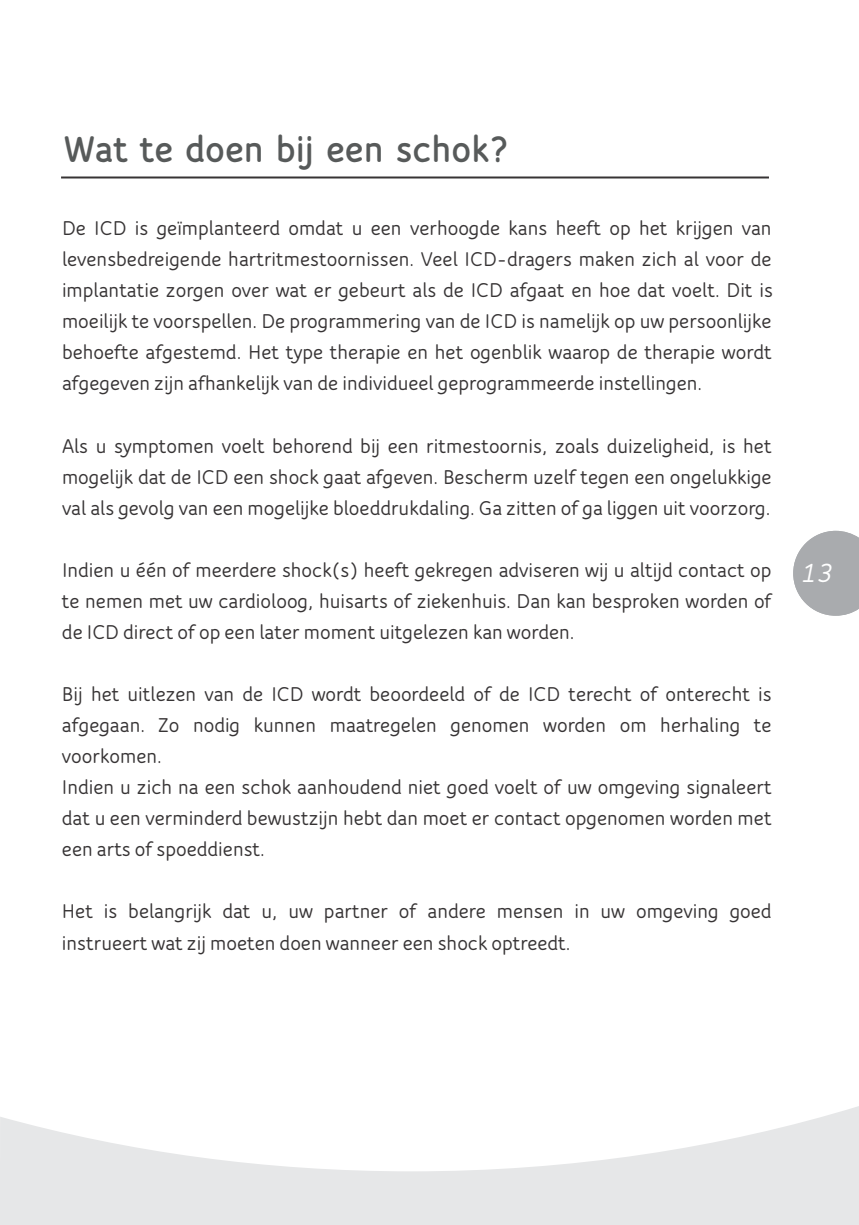
<style>
.page{position:relative;width:859px;height:1225px;background:#fff}
.page>*{position:absolute;margin:0;border:0;box-sizing:border-box;transform-origin:0 0}
.t1{font:800 40px "Speak TF";color:#575a5a}
.t2{font:italic 700 28.4px "Speak TF";color:#fff}
.t3{font:700 21.6px/31px "Speak";color:#373435;text-align:justify}
</style>
<div class="page">
<svg style="left:793px;top:531px;width:66px;height:84px;background:#b5b7b9"></svg>
<svg style="left:0;top:1106px;width:859px;height:119px;fill:#e6e7e8"></svg>
<hr style="left:61px;top:176px;width:708px;height:2px;background:#373435">
<h1 class="t1" style="left:64px;top:132px;width:447px">Wat te doen bij een schok?</h1>
<p class="t3" style="left:62px;top:214px;width:712px">De ICD is geïmplanteerd omdat u een verhoogde kans heeft op het krijgen van levensbedreigende hartritmestoornissen. Veel ICD-dragers maken zich al voor de implantatie zorgen over wat er gebeurt als de ICD afgaat en hoe dat voelt. Dit is moeilijk te voorspellen. De programmering van de ICD is namelijk op uw persoonlijke behoefte afgestemd. Het type therapie en het ogenblik waarop de therapie wordt afgegeven zijn afhankelijk van de individueel geprogrammeerde instellingen.</p>
<p class="t3" style="left:62px;top:431px;width:711px">Als u symptomen voelt behorend bij een ritmestoornis, zoals duizeligheid, is het mogelijk dat de ICD een shock gaat afgeven. Bescherm uzelf tegen een ongelukkige val als gevolg van een mogelijke bloeddrukdaling. Ga zitten of ga liggen uit voorzorg.</p>
<p class="t3" style="left:62px;top:556px;width:711px">Indien u één of meerdere shock(s) heeft gekregen adviseren wij u altijd contact op te nemen met uw cardioloog, huisarts of ziekenhuis. Dan kan besproken worden of de ICD direct of op een later moment uitgelezen kan worden.</p>
<p class="t3" style="left:62px;top:680px;width:711px;text-align:left">Bij het uitlezen van de ICD wordt beoordeeld of de ICD terecht of onterecht is afgegaan. Zo nodig kunnen maatregelen genomen worden om herhaling te voorkomen.<br>Indien u zich na een schok aanhoudend niet goed voelt of uw omgeving signaleert dat u een verminderd bewustzijn hebt dan moet er contact opgenomen worden met een arts of spoeddienst.</p>
<p class="t3" style="left:62px;top:897px;width:711px">Het is belangrijk dat u, uw partner of andere mensen in uw omgeving goed instrueert wat zij moeten doen wanneer een shock optreedt.</p>
<h2 class="t2" style="left:799px;top:561px;width:36px">13</h2>
</div>
